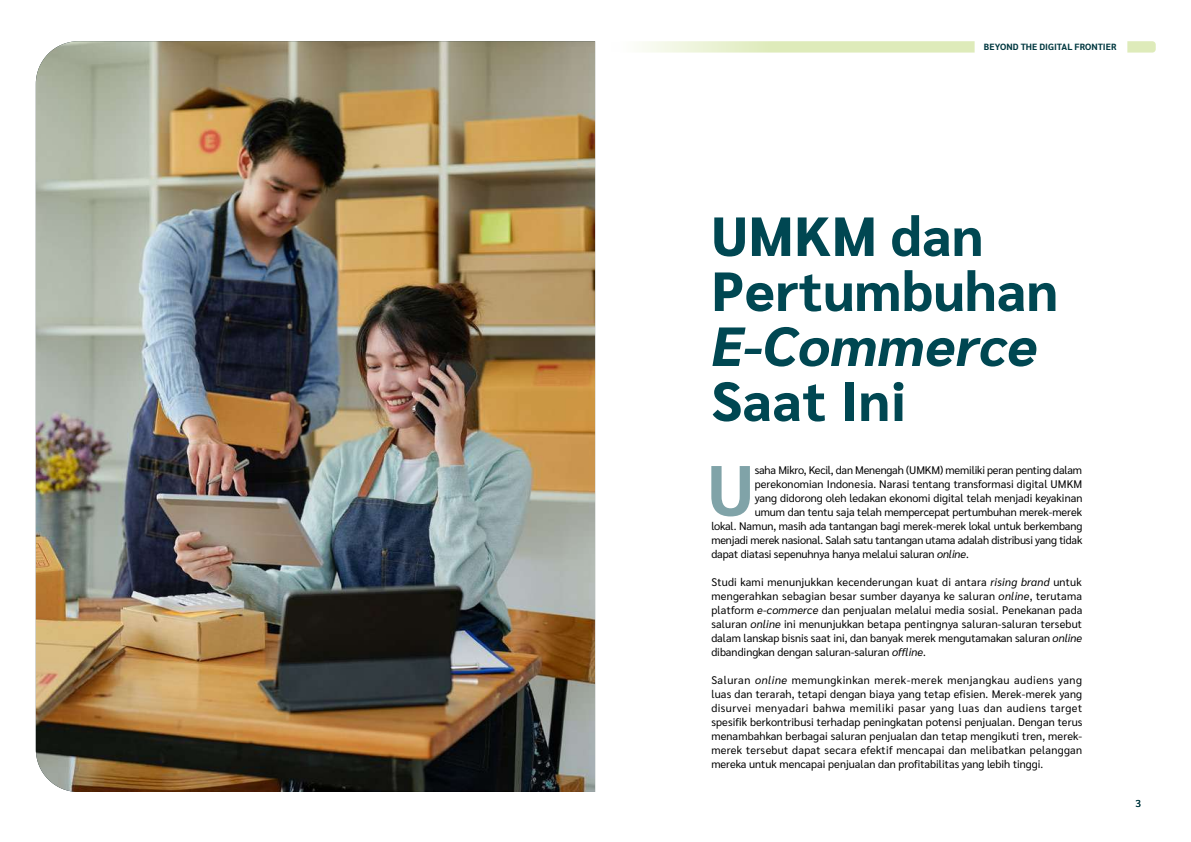
<style>
.page{position:relative;width:1191px;height:842px;background:#fff}
.page>*{position:absolute;margin:0;border:0;box-sizing:border-box;transform-origin:0 0}
.t1{font:700 71px "Sarabun";color:#80a3a8}
.t2{font:800 55px/55px "Sarabun";letter-spacing:.01em;color:#004752}
.t3{font:italic 800 55px "Sarabun";letter-spacing:.01em;color:#004752}
.t4{font:11px/14px "Sarabun";letter-spacing:-.005em;color:#000;text-align:justify}
.t5{font:10px "Sarabun";color:#003840}
.t6{font:700 9px "Sarabun";color:#003840}
.s1{font-style:italic}
</style>
<div class="page">
<img style="left:36px;top:41px;width:559px;height:751px">
<svg style="left:641px;top:41px;width:514px;height:12px"></svg>
<p class="t6" style="left:984px;top:42px;width:134px">BEYOND THE DIGITAL FRONTIER</p>
<h2 class="t2" style="left:711px;top:209px;width:348px">UMKM dan<br>Pertumbuhan</h2>
<h2 class="t3" style="left:711px;top:315px;width:328px">E-Commerce</h2>
<h2 class="t2" style="left:711px;top:374px;width:196px">Saat Ini</h2>
<h1 class="t1" style="left:707px;top:450px;width:49px">U</h1>
<p class="t4" style="left:755px;top:463px;width:329px">saha Mikro, Kecil, dan Menengah (UMKM) memiliki peran penting dalam</p>
<p class="t4" style="left:755px;top:477px;width:329px">perekonomian Indonesia. Narasi tentang transformasi digital UMKM</p>
<p class="t4" style="left:755px;top:491px;width:329px">yang didorong oleh ledakan ekonomi digital telah menjadi keyakinan</p>
<p class="t4" style="left:755px;top:505px;width:329px">umum dan tentu saja telah mempercepat pertumbuhan merek-merek</p>
<p class="t4" style="left:711px;top:519px;width:372px">lokal. Namun, masih ada tantangan bagi merek-merek lokal untuk berkembang</p>
<p class="t4" style="left:711px;top:533px;width:372px">menjadi merek nasional. Salah satu tantangan utama adalah distribusi yang tidak</p>
<p class="t4" style="left:711px;top:547px;width:259px">dapat diatasi sepenuhnya hanya melalui saluran <span class="s1">online</span>.</p>
<p class="t4" style="left:711px;top:575px;width:372px">Studi kami menunjukkan kecenderungan kuat di antara <span class="s1">rising brand</span> untuk mengerahkan sebagian besar sumber dayanya ke saluran <span class="s1">online</span>, terutama platform <span class="s1">e-commerce</span> dan penjualan melalui media sosial. Penekanan pada saluran <span class="s1">online</span> ini menunjukkan betapa pentingnya saluran-saluran tersebut dalam lanskap bisnis saat ini, dan banyak merek mengutamakan saluran <span class="s1">online </span>dibandingkan dengan saluran-saluran <span class="s1">offline</span>.</p>
<p class="t4" style="left:711px;top:673px;width:372px">Saluran <span class="s1">online</span> memungkinkan merek-merek menjangkau audiens yang luas dan terarah, tetapi dengan biaya yang tetap efisien. Merek-merek yang disurvei menyadari bahwa memiliki pasar yang luas dan audiens target spesifik berkontribusi terhadap peningkatan potensi penjualan. Dengan terus menambahkan berbagai saluran penjualan dan tetap mengikuti tren, merek&shy;merek tersebut dapat secara efektif mencapai dan melibatkan pelanggan mereka untuk mencapai penjualan dan profitabilitas yang lebih tinggi.</p>
<p class="t5" style="left:1135px;top:798px;width:7px">3</p>
</div>
